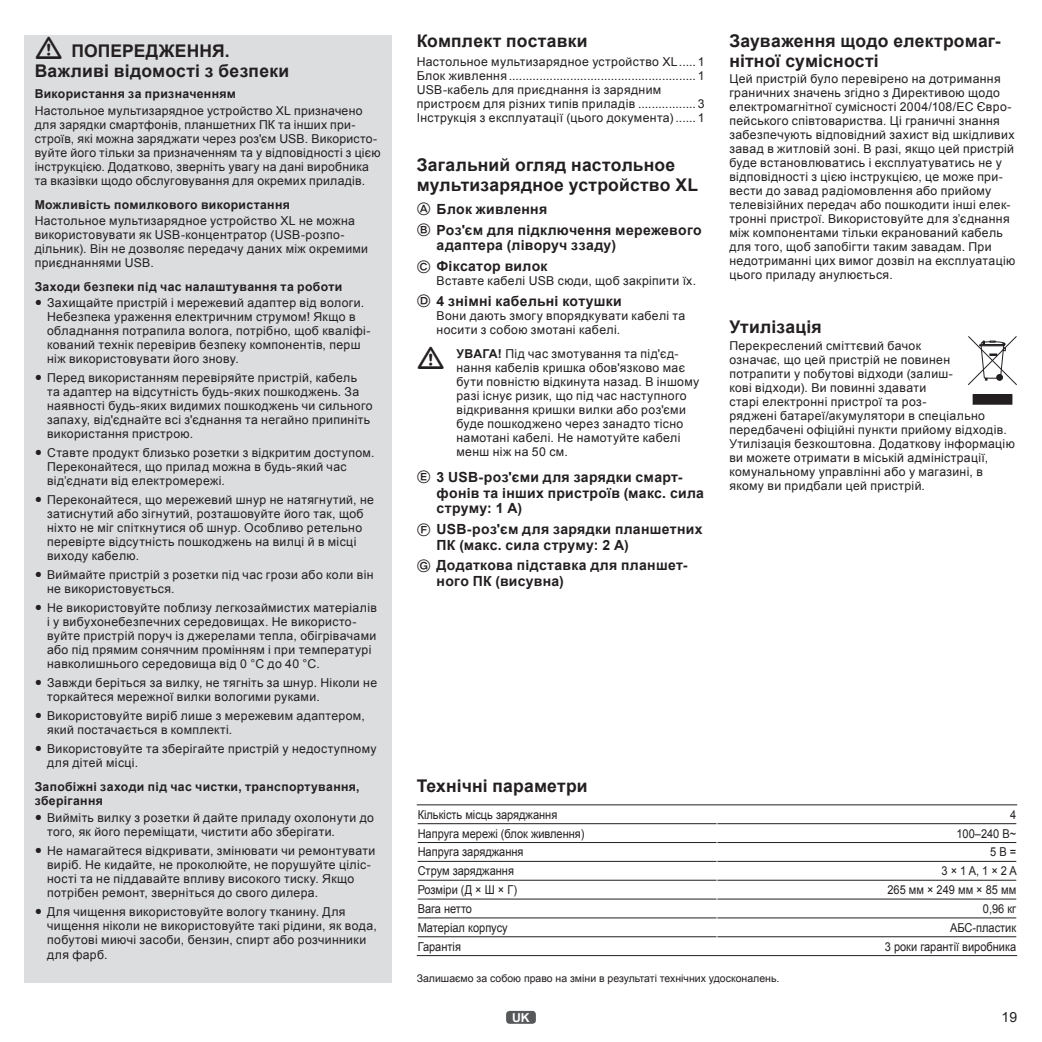
<style>
.page{position:relative;width:1042px;height:1042px;background:#fff}
.page>*{position:absolute;margin:0;border:0;box-sizing:border-box;transform-origin:0 0}
.t1{font:700 17.5px/19.2px "Arial";letter-spacing:.01em;color:#231f20}
.t2{font:700 14px/15.8px "Arial";letter-spacing:.02em;color:#231f20}
.t3{font:14px "Arial";color:#231f20}
.t4{font:12.25px/14px "Arial";letter-spacing:.03em;color:#231f20}
.t5{font:12.25px "Arial";color:#231f20;scale:.9 1}
.t6{font:700 12.25px/14px "Arial";letter-spacing:.025em;color:#231f20}
.t7{font:12.25px "Arial";letter-spacing:.03em;color:#231f20;scale:.9 1}
.t8{font:700 12.25px "Arial";color:#fff}
.t9{font:10.5px "Arial";color:#231f20}
.s1{font-size:21px}
.s2{font-family:"Bundesbahn Pi Three";font-weight:400;font-size:14.88px}
.s3{font-weight:700}
</style>
<div class="page">
<div style="left:506px;top:1011px;width:30px;height:13px;background:#57585a;border-radius:4px"></div>
<div style="left:25px;top:35px;width:367px;height:947px;background:#dcdddf"></div>
<div style="left:973px;top:394px;width:39px;height:10px;background:#231f20"></div>
<svg style="left:968px;top:336px;width:49px;height:49px"></svg>
<hr style="left:417px;top:804px;width:300px;height:1px;background:#231f20">
<hr style="left:418px;top:823px;width:298px;height:1px;background:#231f20">
<hr style="left:418px;top:842px;width:298px;height:1px;background:#231f20">
<hr style="left:418px;top:861px;width:298px;height:1px;background:#231f20">
<hr style="left:418px;top:880px;width:298px;height:1px;background:#231f20">
<hr style="left:418px;top:898px;width:298px;height:1px;background:#231f20">
<hr style="left:418px;top:917px;width:298px;height:1px;background:#231f20">
<hr style="left:418px;top:936px;width:298px;height:1px;background:#231f20">
<hr style="left:417px;top:955px;width:300px;height:1px;background:#231f20">
<hr style="left:717px;top:804px;width:300px;height:1px;background:#231f20">
<hr style="left:717px;top:823px;width:299px;height:1px;background:#231f20">
<hr style="left:717px;top:842px;width:299px;height:1px;background:#231f20">
<hr style="left:717px;top:861px;width:299px;height:1px;background:#231f20">
<hr style="left:717px;top:880px;width:299px;height:1px;background:#231f20">
<hr style="left:717px;top:898px;width:299px;height:1px;background:#231f20">
<hr style="left:717px;top:917px;width:299px;height:1px;background:#231f20">
<hr style="left:717px;top:936px;width:299px;height:1px;background:#231f20">
<hr style="left:717px;top:955px;width:300px;height:1px;background:#231f20">
<h1 class="t1" style="left:35px;top:42px;width:256px;text-indent:37px">ПОПЕРЕДЖЕННЯ.<br>Важливі відомості з безпеки</h1>
<p class="t6" style="left:35px;top:87px;width:203px">Використання за призначенням</p>
<p class="t4" style="left:35px;top:103px;width:347px">Настольное мультизарядное устройство XL призначено для зарядки смартфонів, планшетних ПК та інших при&shy;строїв, які можна заряджати через роз'єм USB. Використо&shy;вуйте його тільки за призначенням та у відповідності з цією інструкцією. Додатково, зверніть увагу на дані виробника та вказівки щодо обслуговування для окремих приладів.</p>
<p class="t6" style="left:35px;top:198px;width:257px">Можливість помилкового використання</p>
<p class="t4" style="left:35px;top:214px;width:335px">Настольное мультизарядное устройство XL не можна використовувати як USB-концентратор (USB-розпо&shy;дільник). Він не дозволяє передачу даних між окремими приєднаннями USB.</p>
<p class="t6" style="left:35px;top:280px;width:309px">Заходи безпеки під час налаштування та роботи</p>
<p class="t4" style="left:47px;top:296px;width:325px;text-indent:-12px"><span class="s1">•</span> Захищайте пристрій і мережевий адаптер від вологи.<br>Небезпека ураження електричним струмом! Якщо в обладнання потрапила волога, потрібно, щоб кваліфі&shy;кований технік перевірив безпеку компонентів, перш ніж використовувати його знову.</p>
<p class="t4" style="left:47px;top:371px;width:327px;text-indent:-12px"><span class="s1">•</span> Перед використанням перевіряйте пристрій, кабель та адаптер на відсутність будь-яких пошкоджень. За наявності будь-яких видимих пошкоджень чи сильного запаху, від'єднайте всі з'єднання та негайно припиніть використання пристрою.</p>
<p class="t4" style="left:47px;top:446px;width:329px;text-indent:-12px"><span class="s1">•</span> Ставте продукт близько розетки з відкритим доступом.<br>Переконайтеся, що прилад можна в будь-який час від’єднати від електромережі.</p>
<p class="t4" style="left:47px;top:493px;width:328px;text-indent:-12px"><span class="s1">•</span> Переконайтеся, що мережевий шнур не натягнутий, не затиснутий або зігнутий, розташовуйте його так, щоб ніхто не міг спіткнутися об шнур. Особливо ретельно перевірте відсутність пошкоджень на вилці й в місці виходу кабелю.</p>
<p class="t4" style="left:47px;top:568px;width:328px;text-indent:-12px"><span class="s1">•</span> Виймайте пристрій з розетки під час грози або коли він не використовується.</p>
<p class="t4" style="left:47px;top:601px;width:331px;text-indent:-12px"><span class="s1">•</span> Не використовуйте поблизу легкозаймистих матеріалів і у вибухонебезпечних середовищах. Не використо&shy;вуйте пристрій поруч із джерелами тепла, обігрівачами або під прямим сонячним промінням і при температурі навколишнього середовища від 0 °C до 40 °C.</p>
<p class="t4" style="left:47px;top:676px;width:331px;text-indent:-12px"><span class="s1">•</span> Завжди беріться за вилку, не тягніть за шнур. Ніколи не торкайтеся мережної вилки вологими руками.</p>
<p class="t4" style="left:47px;top:709px;width:319px;text-indent:-12px"><span class="s1">•</span> Використовуйте виріб лише з мережевим адаптером, який постачається в комплекті.</p>
<p class="t4" style="left:47px;top:742px;width:331px;text-indent:-12px"><span class="s1">•</span> Використовуйте та зберігайте пристрій у недоступному для дітей місці.</p>
<p class="t6" style="left:35px;top:780px;width:326px">Запобіжні заходи під час чистки, транспортування, зберігання</p>
<p class="t4" style="left:47px;top:810px;width:328px;text-indent:-12px"><span class="s1">•</span> Вийміть вилку з розетки й дайте приладу охолонути до того, як його переміщати, чистити або зберігати.</p>
<p class="t4" style="left:47px;top:843px;width:330px;text-indent:-12px"><span class="s1">•</span> Не намагайтеся відкривати, змінювати чи ремонтувати виріб. Не кидайте, не проколюйте, не порушуйте ціліс&shy;ності та не піддавайте впливу високого тиску. Якщо потрібен ремонт, зверніться до свого дилера.</p>
<p class="t4" style="left:47px;top:904px;width:331px;text-indent:-12px"><span class="s1">•</span> Для чищення використовуйте вологу тканину. Для чищення ніколи не використовуйте такі рідини, як вода, побутові миючі засоби, бензин, спирт або розчинники</p>
<p class="t4" style="left:47px;top:948px;width:62px">для фарб.</p>
<h1 class="t1" style="left:417px;top:32px;width:172px">Комплект поставки</h1>
<p class="t4" style="left:417px;top:55px;width:289px">Настольное мультизарядное устройство XL..... 1<br>Блок живлення ....................................................... 1<br>USB-кабель для приєднання із зарядним пристроєм для різних типів приладів ................. 3<br>Інструкція з експлуатації (цього документа) ...... 1</p>
<h1 class="t1" style="left:417px;top:156px;width:283px">Загальний огляд настольное мультизарядное устройство XL</h1>
<p class="t2" style="left:417px;top:199px;width:286px;line-height:20.7px"><span class="s2">A</span> Блок живлення<br><span class="s2">B</span> Роз'єм для підключення мережевого</p>
<p class="t2" style="left:417px;top:236px;width:201px;line-height:20.7px;text-indent:20px">адаптера (ліворуч ззаду)<br><span class="s2">C</span> Фіксатор вилок</p>
<p class="t4" style="left:437px;top:274px;width:261px">Вставте кабелі USB сюди, щоб закріпити їх.</p>
<p class="t2" style="left:417px;top:293px;width:207px"><span class="s2">D</span> 4 знімні кабельні котушки</p>
<p class="t4" style="left:437px;top:309px;width:250px">Вони дають змогу впорядкувати кабелі та носити з собою змотані кабелі.</p>
<p class="t4" style="left:456px;top:347px;width:244px"><span class="s3">УВАГА!</span> Під час змотування та під'єд&shy;нання кабелів кришка обов'язково має бути повністю відкинута назад. В іншому разі існує ризик, що під час наступного відкривання кришки вилки або роз'єми буде пошкоджено через занадто тісно намотані кабелі. Не намотуйте кабелі менш ніж на 50 см.</p>
<p class="t2" style="left:437px;top:469px;width:269px;text-indent:-20px"><span class="s2">E</span> 3 USB-роз'єми для зарядки смарт&shy;фонів та інших пристроїв (макс. сила струму: 1 А)</p>
<p class="t2" style="left:437px;top:521px;width:267px;text-indent:-20px"><span class="s2">F</span> USB-роз'єм для зарядки планшетних<br>ПК (макс. сила струму: 2 А)</p>
<p class="t2" style="left:437px;top:558px;width:252px;text-indent:-20px"><span class="s2">G</span> Додаткова підставка для планшет&shy;ного ПК (висувна)</p>
<h1 class="t1" style="left:729px;top:32px;width:273px">Зауваження щодо електромаг&shy;нітної сумісності</h1>
<p class="t4" style="left:729px;top:72px;width:287px">Цей пристрій було перевірено на дотримання граничних значень згідно з Директивою щодо електромагнітної сумісності 2004/108/ЕС Євро&shy;пейського співтовариства. Ці граничні знання забезпечують відповідний захист від шкідливих завад в житловій зоні. В разі, якщо цей пристрій буде встановлюватись і експлуатуватись не у відповідності з цією інструкцією, це може при&shy;вести до завад радіомовлення або прийому телевізійних передач або пошкодити інші елек&shy;тронні пристрої. Використовуйте для з’єднання між компонентами тільки екранований кабель для того, щоб запобігти таким завадам. При недотриманні цих вимог дозвіл на експлуатацію цього приладу анулюється.</p>
<h1 class="t1" style="left:729px;top:318px;width:94px">Утилізація</h1>
<p class="t4" style="left:729px;top:338px;width:287px">Перекреслений сміттєвий бачок<br>означає, що цей пристрій не повинен<br>потрапити у побутові відходи (залиш-<br>кові відходи). Ви повинні здавати<br>старі електронні пристрої та роз-<br>ряджені батареї/акумулятори в спеціально передбачені офіційні пункти прийому відходів.<br>Утилізація безкоштовна. Додаткову інформацію ви можете отримати в міській адміністрації, комунальному управлінні або у магазині, в якому ви придбали цей пристрій.</p>
<h1 class="t1" style="left:417px;top:777px;width:172px">Технічні параметри</h1>
<p class="t5" style="left:418px;top:806px;width:157px">Кількість місць заряджання</p>
<p class="t7" style="left:1010px;top:806px;width:8px">4</p>
<p class="t5" style="left:418px;top:825px;width:187px">Напруга мережі (блок живлення)</p>
<p class="t7" style="left:956px;top:825px;width:68px">100–240 В~</p>
<p class="t5" style="left:418px;top:844px;width:119px">Напруга заряджання</p>
<p class="t7" style="left:990px;top:844px;width:30px">5 В =</p>
<p class="t5" style="left:418px;top:863px;width:108px">Струм заряджання</p>
<p class="t7" style="left:941px;top:863px;width:85px">3 × 1 A, 1 × 2 A</p>
<p class="t5" style="left:418px;top:882px;width:112px">Розміри (Д × Ш × Г)</p>
<p class="t5" style="left:887px;top:882px;width:145px">265 мм × 249 мм × 85 мм</p>
<p class="t5" style="left:418px;top:900px;width:62px">Вага нетто</p>
<p class="t7" style="left:983px;top:900px;width:39px">0,96 кг</p>
<p class="t5" style="left:418px;top:919px;width:102px">Матеріал корпусу</p>
<p class="t5" style="left:950px;top:919px;width:75px">АБС-пластик</p>
<p class="t5" style="left:418px;top:938px;width:50px">Гарантія</p>
<p class="t5" style="left:885px;top:938px;width:148px">3 роки гарантії виробника</p>
<p class="t9" style="left:417px;top:972px;width:364px">Залишаємо за собою право на зміни в результаті технічних удосконалень.</p>
<p class="t8" style="left:512px;top:1009px;width:19px">UK</p>
<p class="t3" style="left:1001px;top:1008px;width:17px">19</p>
</div>
